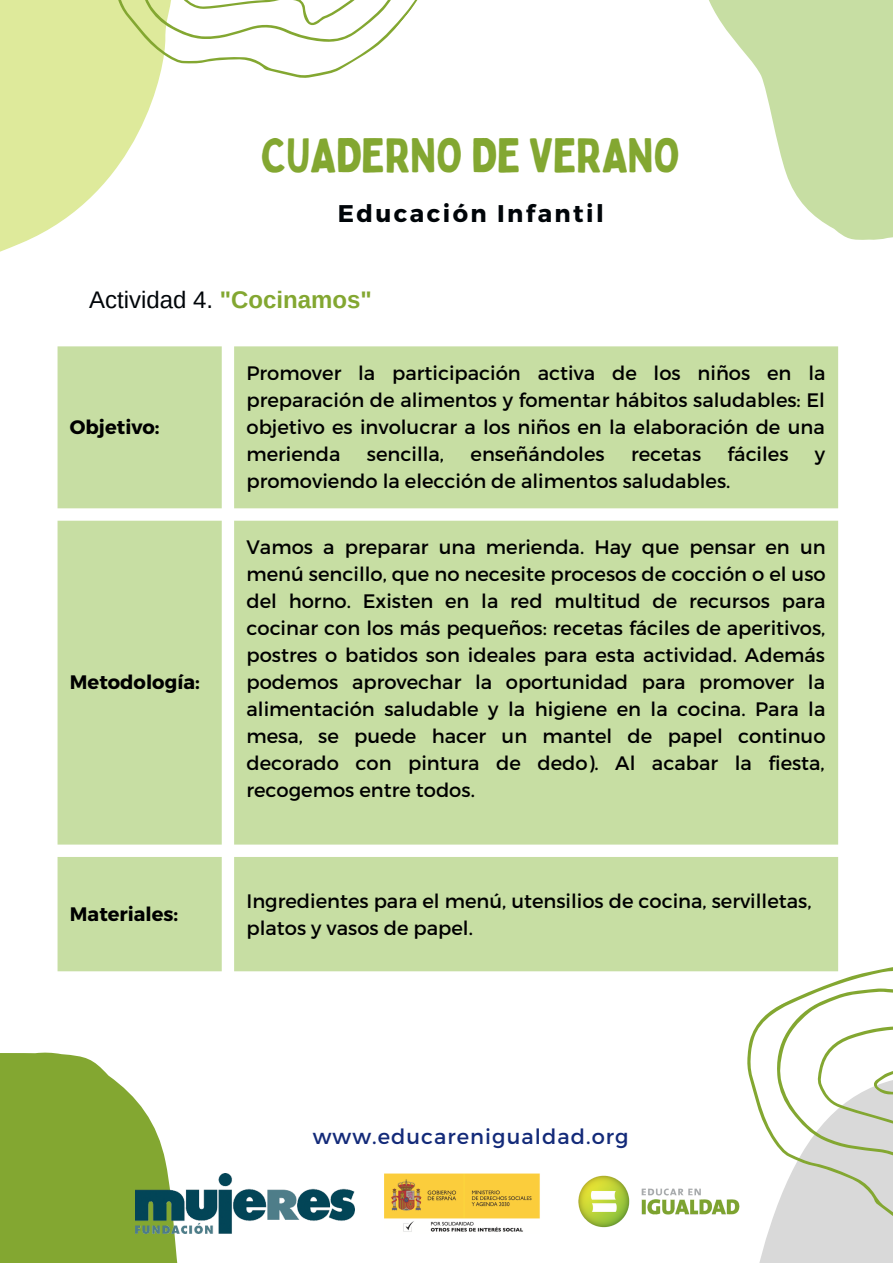
<style>
.page{position:relative;width:893px;height:1264px;background:#fff}
.page>*{position:absolute;margin:0;border:0;box-sizing:border-box;transform-origin:0 0}
.t1{font:47.7px "Bobby Jones";letter-spacing:-.01em;color:#83a731}
.t2{font:700 24.15px "Montserrat";letter-spacing:.1em;color:#000509}
.t3{font:24px "Arimo";color:#000509}
.t4{font:21px "Montserrat";letter-spacing:.05em;color:#132a79}
.t5{font:19.5px/27px "Montserrat";color:#000;text-align:justify}
.t6{font:700 19.5px "Montserrat";color:#000}
.s1{font-weight:700;color:#83a731}
</style>
<div class="page">
<svg style="left:0;top:0;width:124px;height:252px;fill:#deea9b"></svg>
<svg style="left:709px;top:0;width:183px;height:240px;fill:#c7dea3"></svg>
<svg style="left:89px;top:0;width:329px;height:158px"></svg>
<svg style="left:0;top:1052px;width:232px;height:210px;fill:#83a731"></svg>
<svg style="left:717px;top:862px;width:175px;height:400px"></svg>
<div style="left:58px;top:346px;width:780px;height:625px;background:#c7dea3"></div>
<img style="left:384px;top:1173px;width:156px;height:59px">
<img style="left:136px;top:1173px;width:218px;height:60px">
<img style="left:578px;top:1173px;width:175px;height:56px">
<p class="t1" style="left:261px;top:125px;width:420px">CUADERNO DE VERANO</p>
<p class="t2" style="left:338px;top:198px;width:267px">Educación Infantil</p>
<p class="t3" style="left:89px;top:286px;width:284px">Actividad 4. <span class="s1">"Cocinamos"</span></p>
<p class="t6" style="left:70px;top:414px;width:91px">Objetivo:</p>
<p class="t6" style="left:70px;top:669px;width:131px">Metodología:</p>
<p class="t6" style="left:70px;top:901px;width:110px">Materiales:</p>
<p class="t5" style="left:246px;top:359px;width:580px">Promover la participación activa de los niños en la preparación de alimentos y fomentar hábitos saludables: El objetivo es involucrar a los niños en la elaboración de una merienda</p>
<p class="t5" style="left:367px;top:439px;width:79px">sencilla,</p>
<p class="t5" style="left:470px;top:439px;width:136px">enseñándoles</p>
<p class="t5" style="left:631px;top:439px;width:72px">recetas</p>
<p class="t5" style="left:727px;top:439px;width:62px">fáciles</p>
<p class="t5" style="left:814px;top:439px;width:12px">y</p>
<p class="t5" style="left:246px;top:466px;width:485px">promoviendo la elección de alimentos saludables.</p>
<p class="t5" style="left:246px;top:533px;width:580px">Vamos a preparar una merienda. Hay que pensar en un menú sencillo, que no necesite procesos de cocción o el uso del horno. Existen en la red multitud de recursos para cocinar con los más pequeños: recetas fáciles de aperitivos, postres o batidos son ideales para esta actividad. Además podemos aprovechar la oportunidad para promover la alimentación saludable y la higiene en la cocina. Para la mesa, se puede hacer un mantel de papel continuo decorado con pintura de dedo). Al acabar la fiesta, recogemos entre todos.</p>
<p class="t5" style="left:246px;top:886px;width:566px">Ingredientes para el menú, utensilios de cocina, servilletas, platos y vasos de papel.</p>
<p class="t4" style="left:313px;top:1123px;width:317px">www.educarenigualdad.org</p>
</div>
